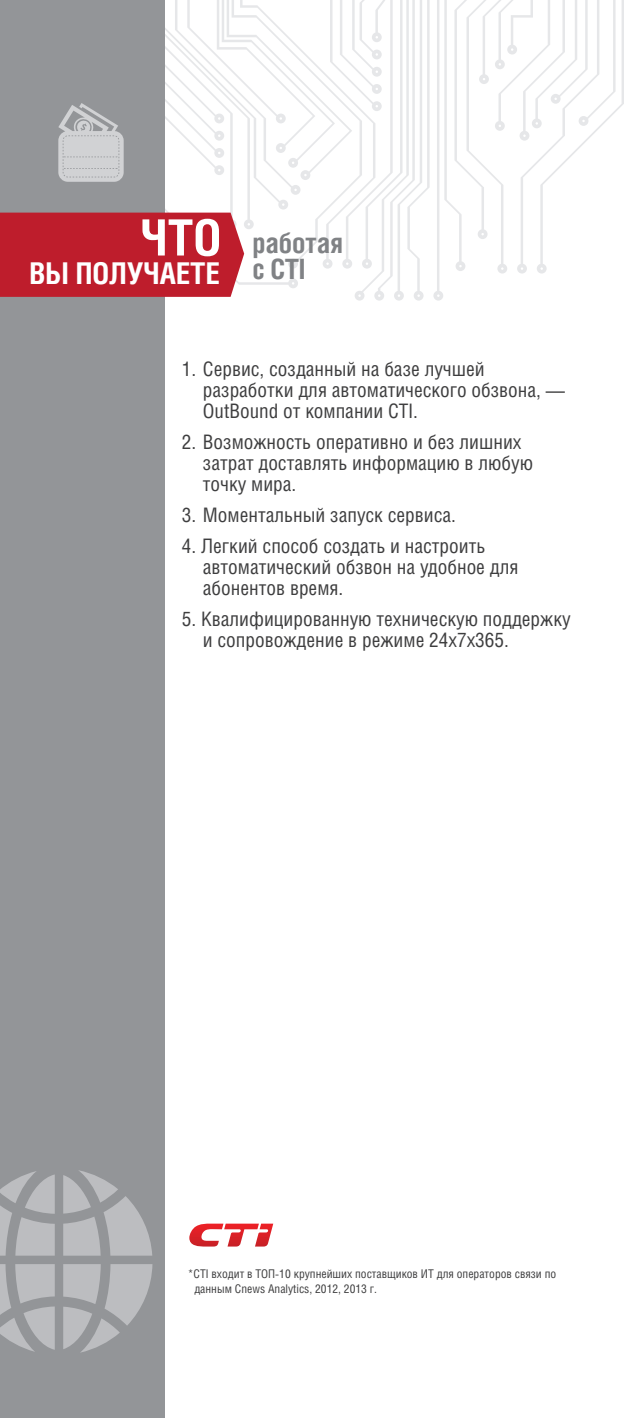
<style>
.page{position:relative;width:624px;height:1418px;background:#fff}
.page>*{position:absolute;margin:0;border:0;box-sizing:border-box;transform-origin:0 0}
.t1{font:700 30px "Helios Cond C";color:#fff}
.t2{font:700 28px/26px "Helios Cond C";color:#808285}
.t3{font:20px/21px "Helios Cond C";color:#3e3e3f}
.t4{font:12px/15px "Helios Cond C";color:#3e3e3f}
.s1{font-size:50px;color:#fff}
</style>
<div class="page">
<svg style="left:165px;top:0;width:459px;height:300px"></svg>
<div style="left:0;top:0;width:165px;height:1417px;background:#939598"></div>
<svg style="left:63px;top:1170px;width:89px;height:85px"></svg>
<svg style="left:0;top:1171px;width:55px;height:84px"></svg>
<svg style="left:63px;top:1264px;width:89px;height:88px"></svg>
<svg style="left:0;top:1264px;width:55px;height:87px"></svg>
<svg style="left:189px;top:1223px;width:84px;height:23px"></svg>
<div style="left:0;top:213px;width:244px;height:84px;background:#be1d2c"></div>
<svg style="left:58px;top:103px;width:66px;height:79px"></svg>
<h2 class="t2" style="left:252px;top:229px;width:92px;text-indent:-112px"><span class="s1">ЧТО</span> работая с CTI</h2>
<h1 class="t1" style="left:30px;top:255px;width:192px">ВЫ ПОЛУЧАЕТЕ</h1>
<p class="t3" style="left:203px;top:358px;width:363px;text-indent:-21px">1. Сервис, созданный на базе лучшей разработки для автоматического обзвона, —<br>OutBound от компании CTI.</p>
<p class="t3" style="left:203px;top:431px;width:332px;text-indent:-21px">2. Возможность оперативно и без лишних затрат доставлять информацию в любую точку мира.</p>
<p class="t3" style="left:182px;top:504px;width:275px">3. Моментальный запуск сервиса.</p>
<p class="t3" style="left:203px;top:535px;width:317px;text-indent:-21px">4. Легкий способ создать и настроить автоматический обзвон на удобное для абонентов время.</p>
<p class="t3" style="left:203px;top:608px;width:369px;text-indent:-21px">5. Квалифицированную техническую поддержку и сопровождение в режиме 24x7x365.</p>
<p class="t4" style="left:194px;top:1265px;width:363px;text-indent:-7px">*CTI входит в ТОП-10 крупнейших поставщиков ИТ для операторов связи по данным Cnews Analytics, 2012, 2013 г.</p>
</div>
